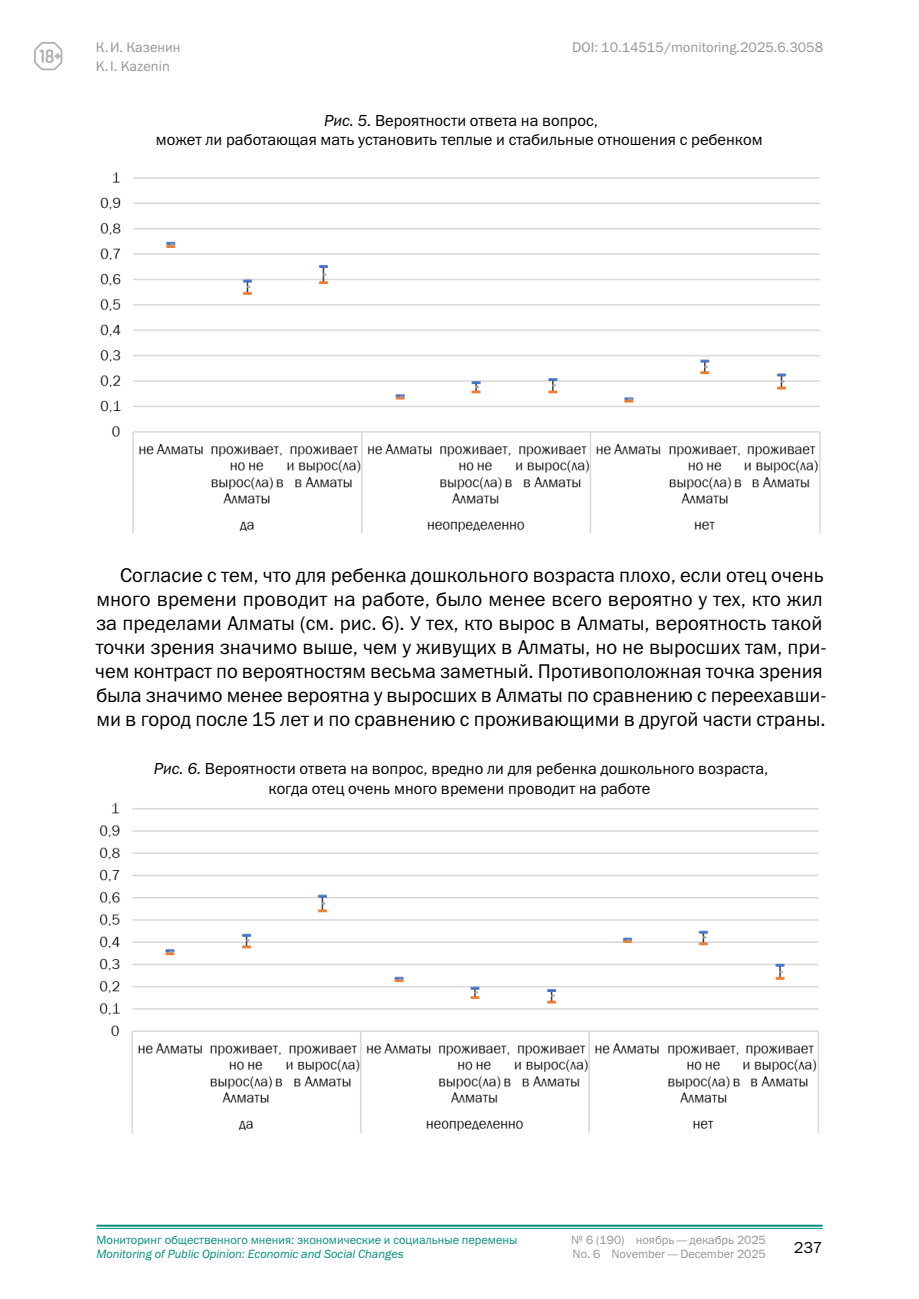
<style>
.page{position:relative;width:919px;height:1299px;background:#fff}
.page>*{position:absolute;margin:0;border:0;box-sizing:border-box;transform-origin:0 0}
.GENERAL_TEXT{font:20px/24px "Franklin Gothic ITC";color:#000}
.Picture_number_and_t{font:16px/19.2px "Franklin Gothic ITC";color:#000;text-align:center}
.t1{font:14px "Franklin Gothic ITC";color:#959595}
.t2{font:12px "Franklin Gothic ITC";color:#008f7b}
.t3{font:12px "Franklin Gothic ITC";color:#959595}
.t4{font:italic 12px "Franklin Gothic ITC";color:#008f7b}
.s1{font-style:italic}
</style>
<div class="page">
<hr style="left:96px;top:1224px;width:726px;height:2px;background:#008f7b">
<hr style="left:96px;top:1227px;width:726px;height:1px;background:#008f7b">
<svg style="left:34px;top:42px;width:28px;height:28px"></svg>
<img style="left:100px;top:171px;width:721px;height:363px">
<img style="left:99px;top:802px;width:720px;height:331px">
<p class="t1" style="left:96px;top:38px;width:86px">К.И. Казенин</p>
<p class="t1" style="left:572px;top:38px;width:252px">DOI: 10.14515/monitoring.2025.6.3058</p>
<p class="t1" style="left:96px;top:57px;width:76px">K.I. Kazenin</p>
<p class="Picture_number_and_t" style="left:156px;top:111px;width:608px"><span class="s1">Рис. 5.</span> Вероятности ответа на вопрос,<br>может ли работающая мать установить теплые и стабильные отношения с ребенком</p>
<p class="GENERAL_TEXT" style="left:95px;top:563px;width:733px;text-indent:25px">Согласие с тем, что для ребенка дошкольного возраста плохо, если отец очень много времени проводит на работе, было менее всего вероятно у тех, кто жил за пределами Алматы (см. рис. 6). У тех, кто вырос в Алматы, вероятность такой точки зрения значимо выше, чем у живущих в Алматы, но не выросших там, при&shy;чем контраст по вероятностям весьма заметный. Противоположная точка зрения была значимо менее вероятна у выросших в Алматы по сравнению с переехавши&shy;ми в город после 15 лет и по сравнению с проживающими в другой части страны.</p>
<p class="Picture_number_and_t" style="left:154px;top:759px;width:616px"><span class="s1">Рис. 6.</span> Вероятности ответа на вопрос, вредно ли для ребенка дошкольного возраста, когда отец очень много времени проводит на работе</p>
<p class="t2" style="left:96px;top:1232px;width:422px">Мониторинг общественного мнения: экономические и социальные перемены</p>
<p class="t3" style="left:571px;top:1232px;width:196px">№ 6 (190) ноябрь—декабрь 2025</p>
<p class="t4" style="left:96px;top:1247px;width:309px">Monitoring of Public Opinion: Economic and Social Changes</p>
<p class="t3" style="left:572px;top:1246px;width:195px">No. 6 November—December 2025</p>
<p class="Picture_number_and_t" style="left:793px;top:1237px;width:30px">237</p>
</div>
